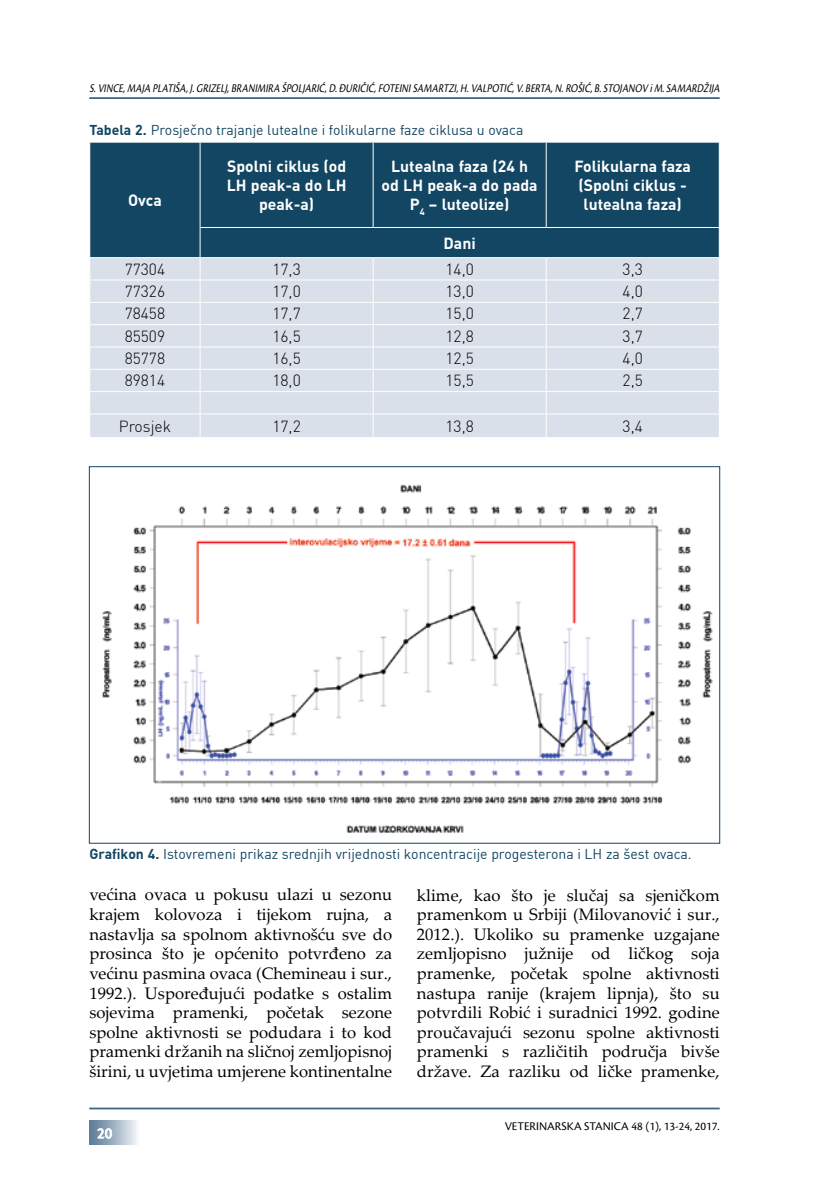
<style>
.page{position:relative;width:819px;height:1191px;background:#fff}
.page>*{position:absolute;margin:0;border:0;box-sizing:border-box;transform-origin:0 0}
.t1{font:16.62px/19.6px "Palatino Linotype";color:#000;text-align:justify}
.t2{font:700 15.75px/18.9px "DIN";color:#fff;text-align:center}
.t3{font:15.75px "DIN Lt";color:#000}
.t4{font:15.75px "Cronos Pro";color:#fff}
.t5{font:14px "DIN";color:#124662}
.t6{font:italic 12.25px "Cronos Pro";letter-spacing:.01em;color:#000;scale:.8 1}
.t7{font:12.25px "Cronos Pro";color:#000}
.s1{font-weight:700}
</style>
<div class="page">
<hr style="left:89px;top:1107px;width:630px;height:2px;background:#3a617d">
<hr style="left:89px;top:97px;width:630px;height:2px;background:#3a617d">
<div style="left:89px;top:1120px;width:50px;height:25px;background:linear-gradient(to right,#547592,#f0f3f6)"></div>
<svg style="left:97px;top:1126px;width:16px;height:13px"></svg>
<div style="left:90px;top:143px;width:628px;height:114px;background:#124662"></div>
<div style="left:90px;top:258px;width:628px;height:179px;background:#dae0e9"></div>
<hr style="left:89px;top:279px;width:111px;height:1px;background:#fff">
<hr style="left:200px;top:279px;width:173px;height:1px;background:#fff">
<hr style="left:373px;top:279px;width:173px;height:1px;background:#fff">
<hr style="left:546px;top:279px;width:173px;height:1px;background:#fff">
<hr style="left:89px;top:302px;width:111px;height:1px;background:#fff">
<hr style="left:200px;top:302px;width:173px;height:1px;background:#fff">
<hr style="left:373px;top:302px;width:173px;height:1px;background:#fff">
<hr style="left:546px;top:302px;width:173px;height:1px;background:#fff">
<hr style="left:89px;top:324px;width:111px;height:1px;background:#fff">
<hr style="left:200px;top:324px;width:173px;height:1px;background:#fff">
<hr style="left:373px;top:324px;width:173px;height:1px;background:#fff">
<hr style="left:546px;top:324px;width:173px;height:1px;background:#fff">
<hr style="left:89px;top:346px;width:111px;height:1px;background:#fff">
<hr style="left:200px;top:346px;width:173px;height:1px;background:#fff">
<hr style="left:373px;top:346px;width:173px;height:1px;background:#fff">
<hr style="left:546px;top:346px;width:173px;height:1px;background:#fff">
<hr style="left:89px;top:369px;width:111px;height:1px;background:#fff">
<hr style="left:200px;top:369px;width:173px;height:1px;background:#fff">
<hr style="left:373px;top:369px;width:173px;height:1px;background:#fff">
<hr style="left:546px;top:369px;width:173px;height:1px;background:#fff">
<hr style="left:89px;top:391px;width:111px;height:1px;background:#fff">
<hr style="left:200px;top:391px;width:173px;height:1px;background:#fff">
<hr style="left:373px;top:391px;width:173px;height:1px;background:#fff">
<hr style="left:546px;top:391px;width:173px;height:1px;background:#fff">
<hr style="left:89px;top:413px;width:111px;height:1px;background:#fff">
<hr style="left:200px;top:413px;width:173px;height:1px;background:#fff">
<svg style="left:200px;top:228px;width:1px;height:209px"></svg>
<hr style="left:373px;top:413px;width:173px;height:1px;background:#fff">
<svg style="left:372px;top:258px;width:1px;height:179px"></svg>
<hr style="left:546px;top:413px;width:173px;height:1px;background:#fff">
<svg style="left:545px;top:258px;width:1px;height:179px"></svg>
<svg style="left:718px;top:228px;width:1px;height:209px"></svg>
<hr style="left:200px;top:143px;width:1px;height:84px;background:#fff">
<hr style="left:372px;top:143px;width:1px;height:84px;background:#fff">
<hr style="left:545px;top:143px;width:1px;height:84px;background:#fff">
<hr style="left:200px;top:227px;width:173px;height:1px;background:#fff">
<hr style="left:373px;top:227px;width:173px;height:1px;background:#fff">
<hr style="left:546px;top:227px;width:173px;height:1px;background:#fff">
<hr style="left:200px;top:257px;width:173px;height:1px;background:#fff">
<hr style="left:546px;top:257px;width:173px;height:1px;background:#fff">
<img style="left:101px;top:484px;width:612px;height:349px">
<p class="t6" style="left:89px;top:81px;width:792px">S.VINCE,MAJA PLATIŠA,J .GRIZELJ,BRANIM IRA ŠPOLJARIĆ,D.ĐURIČIĆ,FOTEINISAMARTZI,H.VALPOTIĆ,V.BERTA,N .ROŠIĆ,B.STOJANOV IM.SAMARDŽIJA</p>
<p class="t5" style="left:89px;top:120px;width:435px"><span class="s1">Tabela 2.</span> Prosječno trajanje lutealne i folikularne faze ciklusa u ovaca</p>
<p class="t2" style="left:128px;top:190px;width:35px">Ovca</p>
<p class="t2" style="left:227px;top:156px;width:121px">Spolni ciklus (od<br>LH peak-a do LH peak-a)</p>
<p class="t2" style="left:381px;top:156px;width:158px">Lutealna faza (24 h od LH peak-a do pada<br>P<sub>4</sub> – luteolize)</p>
<p class="t2" style="left:574px;top:156px;width:118px">Folikularna faza (Spolni ciklus - lutealna faza)</p>
<p class="t2" style="left:443px;top:233px;width:34px">Dani</p>
<p class="t3" style="left:125px;top:259px;width:42px">77304</p>
<p class="t3" style="left:272px;top:259px;width:30px">17,3</p>
<p class="t3" style="left:445px;top:259px;width:30px">14,0</p>
<p class="t3" style="left:622px;top:259px;width:22px">3,3</p>
<p class="t3" style="left:125px;top:281px;width:42px">77326</p>
<p class="t3" style="left:272px;top:281px;width:30px">17,0</p>
<p class="t3" style="left:445px;top:281px;width:30px">13,0</p>
<p class="t3" style="left:622px;top:281px;width:22px">4,0</p>
<p class="t3" style="left:125px;top:303px;width:42px">78458</p>
<p class="t3" style="left:272px;top:303px;width:30px">17,7</p>
<p class="t3" style="left:445px;top:303px;width:30px">15,0</p>
<p class="t3" style="left:622px;top:303px;width:22px">2,7</p>
<p class="t3" style="left:125px;top:326px;width:42px">85509</p>
<p class="t3" style="left:272px;top:326px;width:30px">16,5</p>
<p class="t3" style="left:445px;top:326px;width:30px">12,8</p>
<p class="t3" style="left:622px;top:326px;width:22px">3,7</p>
<p class="t3" style="left:125px;top:348px;width:42px">85778</p>
<p class="t3" style="left:272px;top:348px;width:30px">16,5</p>
<p class="t3" style="left:445px;top:348px;width:30px">12,5</p>
<p class="t3" style="left:622px;top:348px;width:22px">4,0</p>
<p class="t3" style="left:125px;top:370px;width:42px">89814</p>
<p class="t3" style="left:272px;top:370px;width:30px">18,0</p>
<p class="t3" style="left:445px;top:370px;width:30px">15,5</p>
<p class="t3" style="left:622px;top:370px;width:22px">2,5</p>
<p class="t3" style="left:119px;top:416px;width:54px">Prosjek</p>
<p class="t3" style="left:272px;top:416px;width:30px">17,2</p>
<p class="t3" style="left:445px;top:416px;width:30px">13,8</p>
<p class="t3" style="left:622px;top:416px;width:22px">3,4</p>
<p class="t5" style="left:89px;top:845px;width:603px"><span class="s1">Grafikon 4.</span> Istovremeni prikaz srednjih vrijednosti koncentracije progesterona i LH za šest ovaca.</p>
<p class="t1" style="left:89px;top:884px;width:304px">većina ovaca u pokusu ulazi u sezonu krajem kolovoza i tijekom rujna, a nastavlja sa spolnom aktivnošću sve do prosinca što je općenito potvrđeno za većinu pasmina ovaca (Chemineau i sur., 1992.). Uspoređujući podatke s ostalim sojevima pramenki, početak sezone spolne aktivnosti se podudara i to kod pramenki držanih na sličnoj zemljopisnoj širini, u uvjetima umjerene kontinentalne</p>
<p class="t1" style="left:417px;top:884px;width:304px">klime, kao što je slučaj sa sjeničkom pramenkom u Srbiji (Milovanović i sur., 2012.). Ukoliko su pramenke uzgajane zemljopisno južnije od ličkog soja pramenke, početak spolne aktivnosti nastupa ranije (krajem lipnja), što su potvrdili Robić i suradnici 1992. godine proučavajući sezonu spolne aktivnosti pramenki s različitih područja bivše države. Za razliku od ličke pramenke,</p>
<p class="t4" style="left:97px;top:1124px;width:16px">20</p>
<p class="t7" style="left:504px;top:1119px;width:15px">VETERINAR</p>
<p class="t7" style="left:561px;top:1119px;width:36px">SKA STANICA</p>
<p class="t7" style="left:631px;top:1119px;width:90px">48 (1), 13-24, 2017.</p>
</div>
